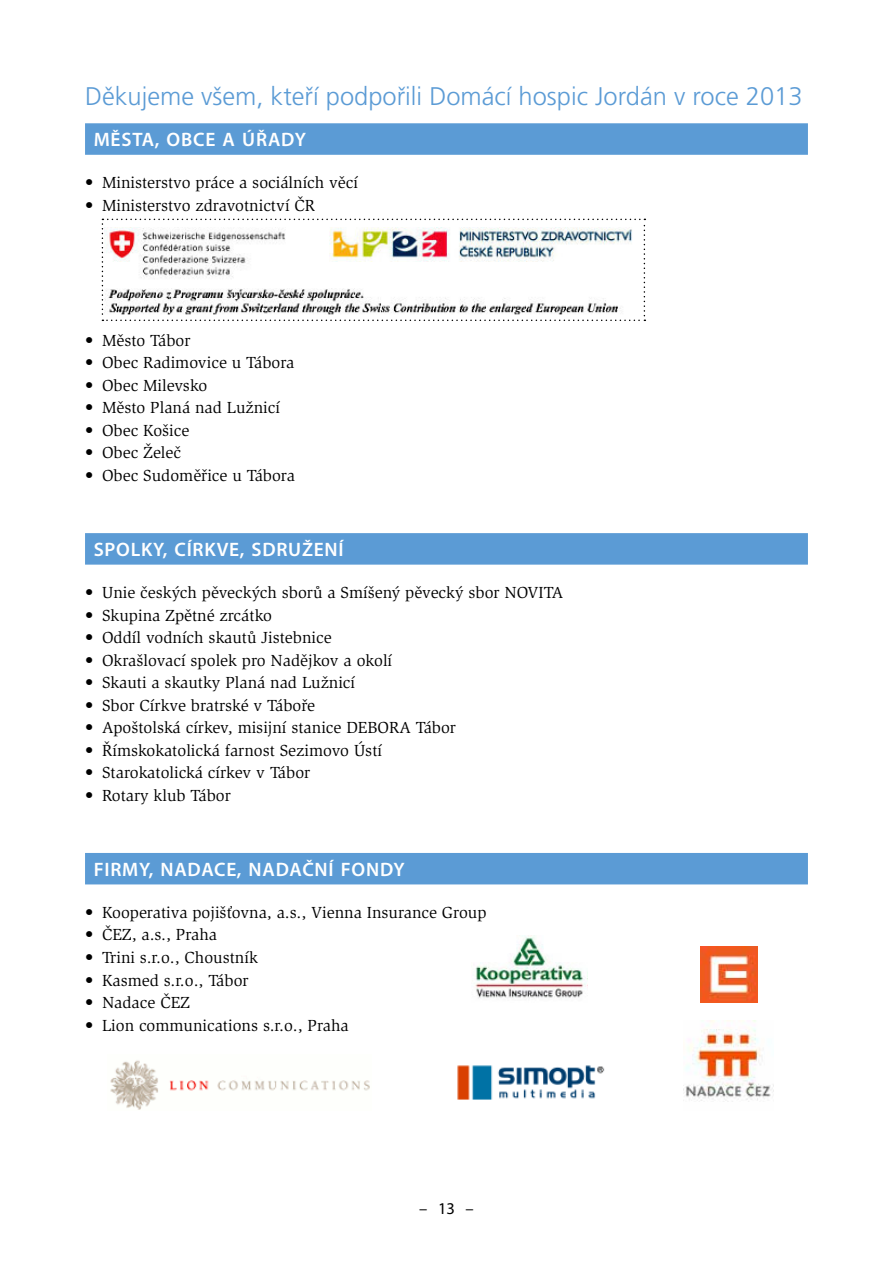
<style>
.page{position:relative;width:893px;height:1263px;background:#fff}
.page>*{position:absolute;margin:0;border:0;box-sizing:border-box;transform-origin:0 0}
.t1{font:300 25.5px "Frutiger CE";color:#5b9bd5}
.t2{font:600 19.5px "Myriad Pro";letter-spacing:.04em;color:#fff}
.t3{font:16.5px "Slimbach Std";color:#000}
.t4{font:16.5px "Myriad Pro";color:#000}
</style>
<div class="page">
<div style="left:85px;top:123px;width:723px;height:32px;background:#5b9bd5"></div>
<div style="left:85px;top:533px;width:723px;height:32px;background:#5b9bd5"></div>
<div style="left:85px;top:853px;width:723px;height:31px;background:#5b9bd5"></div>
<img style="left:110px;top:1060px;width:260px;height:50px">
<img style="left:475px;top:935px;width:111px;height:64px">
<img style="left:701px;top:946px;width:56px;height:57px">
<img style="left:685px;top:1021px;width:89px;height:81px">
<img style="left:457px;top:1065px;width:148px;height:35px">
<svg style="left:102px;top:219px;width:543px;height:102px"></svg>
<h1 class="t1" style="left:85px;top:82px;width:719px">Děkujeme všem, kteří podpořili Domácí hospic Jordán v roce 2013</h1>
<p class="t2" style="left:94px;top:127px;width:214px">MĚSTA, OBCE A ÚŘADY</p>
<p class="t3" style="left:85px;top:173px;width:274px">• Ministerstvo práce a sociálních věcí</p>
<p class="t3" style="left:85px;top:196px;width:232px">• Ministerstvo zdravotnictví ČR</p>
<p class="t3" style="left:85px;top:331px;width:107px">• Město Tábor</p>
<p class="t3" style="left:85px;top:353px;width:211px">• Obec Radimovice u Tábora</p>
<p class="t3" style="left:85px;top:376px;width:124px">• Obec Milevsko</p>
<p class="t3" style="left:85px;top:398px;width:196px">• Město Planá nad Lužnicí</p>
<p class="t3" style="left:85px;top:421px;width:106px">• Obec Košice</p>
<p class="t3" style="left:85px;top:443px;width:98px">• Obec Želeč</p>
<p class="t3" style="left:85px;top:466px;width:211px">• Obec Sudoměřice u Tábora</p>
<p class="t2" style="left:94px;top:537px;width:252px">SPOLKY, CÍRKVE, SDRUŽENÍ</p>
<p class="t3" style="left:85px;top:583px;width:480px">• Unie českých pěveckých sborů a Smíšený pěvecký sbor NOVITA</p>
<p class="t3" style="left:85px;top:605px;width:189px">• Skupina Zpětné zrcátko</p>
<p class="t3" style="left:85px;top:628px;width:248px">• Oddíl vodních skautů Jistebnice</p>
<p class="t3" style="left:85px;top:650px;width:309px">• Okrašlovací spolek pro Nadějkov a okolí</p>
<p class="t3" style="left:85px;top:673px;width:272px">• Skauti a skautky Planá nad Lužnicí</p>
<p class="t3" style="left:85px;top:695px;width:232px">• Sbor Církve bratrské v Táboře</p>
<p class="t3" style="left:85px;top:718px;width:372px">• Apoštolská církev, misijní stanice DEBORA Tábor</p>
<p class="t3" style="left:85px;top:740px;width:299px">• Římskokatolická farnost Sezimovo Ústí</p>
<p class="t3" style="left:85px;top:763px;width:227px">• Starokatolická církev v Tábor</p>
<p class="t3" style="left:85px;top:785px;width:147px">• Rotary klub Tábor</p>
<p class="t2" style="left:94px;top:857px;width:312px">FIRMY, NADACE, NADAČNÍ FONDY</p>
<p class="t3" style="left:85px;top:903px;width:403px">• Kooperativa pojišťovna, a.s., Vienna Insurance Group</p>
<p class="t3" style="left:85px;top:925px;width:134px">• ČEZ, a.s., Praha</p>
<p class="t3" style="left:85px;top:948px;width:174px">• Trini s.r.o., Choustník</p>
<p class="t3" style="left:85px;top:970px;width:165px">• Kasmed s.r.o., Tábor</p>
<p class="t3" style="left:85px;top:993px;width:106px">• Nadace ČEZ</p>
<p class="t3" style="left:85px;top:1015px;width:265px">• Lion communications s.r.o., Praha</p>
<p class="t4" style="left:419px;top:1198px;width:56px">– 13 –</p>
</div>
